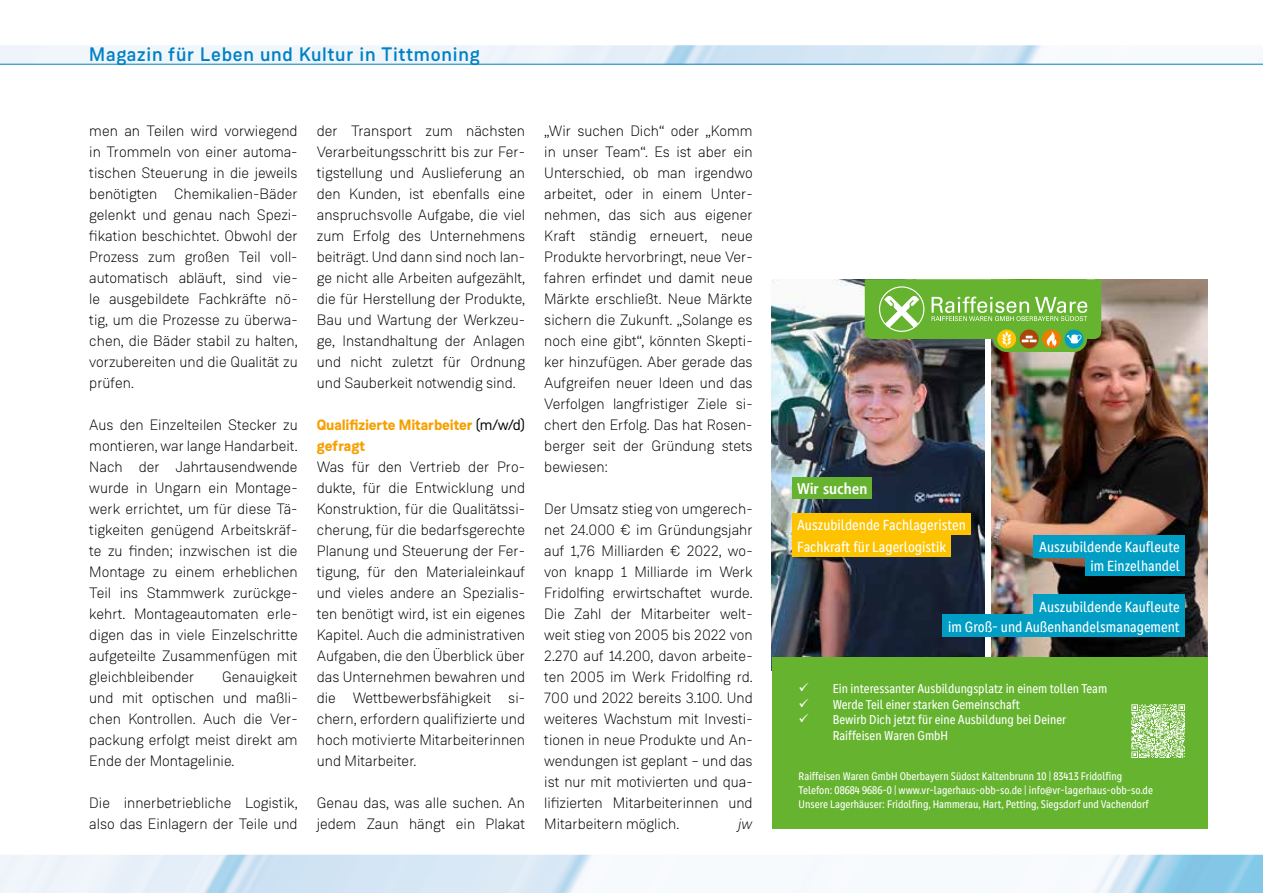
<style>
.page{position:relative;width:1263px;height:893px;background:#fff}
.page>*{position:absolute;margin:0;border:0;box-sizing:border-box;transform-origin:0 0}
.t1{font:500 19.5px "Weissenhof Grotesk";letter-spacing:.04em;color:#0081c6}
.t2{font:700 condensed 15.3px "Frutiger LT";color:#fff}
.t3{font:condensed 15.15px/18.6px "Genos GFG";color:#fff;text-align:right}
.t4{font:300 15px/21px "Weissenhof Grotesk";color:#000;text-align:justify}
.t5{font:700 15px/21px "Weissenhof Grotesk";letter-spacing:-.01em;color:#f6a000}
.t6{font:italic 300 15px "Weissenhof Grotesk";color:#000}
.t7{font:condensed 13.2px/15.9px "Genos GFG";color:#fff}
.t8{font:condensed 11.4px/13.6px "Genos GFG";color:#fff}
.s1{font-weight:400;color:#000}
</style>
<div class="page">
<img style="left:0;top:45px;width:1263px;height:19px">
<hr style="left:0;top:64px;width:1263px;height:1px;background:#0081c6">
<img style="left:0;top:855px;width:1263px;height:38px">
<img style="left:991px;top:279px;width:217px;height:378px">
<img style="left:772px;top:279px;width:212px;height:378px">
<div style="left:772px;top:657px;width:436px;height:172px;background:#65b32e"></div>
<div style="left:792px;top:478px;width:80px;height:21px;background:#65b32e"></div>
<svg style="left:865px;top:279px;width:236px;height:73px;background:#77ad49"></svg>
<div style="left:1034px;top:535px;width:151px;height:22px;background:#009dc5"></div>
<div style="left:1085px;top:554px;width:100px;height:22px;background:#009dc5"></div>
<svg style="left:1131px;top:704px;width:54px;height:54px;background:#b2d997"></svg>
<div style="left:943px;top:614px;width:242px;height:23px;background:#009dc5"></div>
<div style="left:1034px;top:594px;width:151px;height:23px;background:#009dc5"></div>
<div style="left:792px;top:513px;width:179px;height:22px;background:#fdc300"></div>
<div style="left:792px;top:535px;width:159px;height:21px;background:#fdc300"></div>
<h1 class="t1" style="left:89px;top:43px;width:392px">Magazin für Leben und Kultur in Tittmoning</h1>
<p class="t4" style="left:89px;top:120px;width:210px">men an Teilen wird vorwiegend in Trommeln von einer automa&shy;tischen Steuerung in die jeweils benötigten Chemikalien-Bäder gelenkt und genau nach Spezi&shy;fikation beschichtet. Obwohl der Prozess zum großen Teil voll&shy;automatisch abläuft, sind vie&shy;le ausgebildete Fachkräfte nö&shy;tig, um die Prozesse zu überwa&shy;chen, die Bäder stabil zu halten, vorzubereiten und die Qualität zu prüfen.</p>
<p class="t4" style="left:89px;top:414px;width:210px">Aus den Einzelteilen Stecker zu montieren, war lange Handarbeit.<br>Nach der Jahrtausendwende wurde in Ungarn ein Montage&shy;werk errichtet, um für diese Tä&shy;tigkeiten genügend Arbeitskräf&shy;te zu finden; inzwischen ist die Montage zu einem erheblichen Teil ins Stammwerk zurückge&shy;kehrt. Montageautomaten erle&shy;digen das in viele Einzelschritte aufgeteilte Zusammenfügen mit gleichbleibender</p>
<p class="t4" style="left:89px;top:666px;width:210px;text-align:left;text-indent:133px">Genauigkeit und mit optischen und maßli&shy;chen Kontrollen. Auch die Ver&shy;packung erfolgt meist direkt am<br>Ende der Montagelinie.</p>
<p class="t4" style="left:89px;top:792px;width:210px">Die innerbetriebliche Logistik, also das Einlagern der Teile und</p>
<p class="t4" style="left:317px;top:120px;width:210px">der Transport zum nächsten Verarbeitungsschritt bis zur Fer&shy;tigstellung und Auslieferung an den Kunden, ist ebenfalls eine anspruchsvolle Aufgabe, die viel zum Erfolg des Unternehmens beiträgt. Und dann sind noch lan&shy;ge nicht alle Arbeiten aufgezählt, die für Herstellung der Produkte, Bau und Wartung der Werkzeu&shy;ge, Instandhaltung der Anlagen und nicht zuletzt für Ordnung und Sauberkeit notwendig sind.</p>
<p class="t5" style="left:317px;top:415px;width:210px">Qualifizierte -Mitarbeiter <span class="s1">(m/w/d) </span>gefragt</p>
<p class="t4" style="left:317px;top:456px;width:210px">Was für den Vertrieb der Pro&shy;dukte, für die Entwicklung und Konstruktion, für die Qualitätssi&shy;cherung, für die bedarfsgerechte Planung und Steuerung der Fer&shy;tigung, für den Materialeinkauf und vieles andere an Spezialis&shy;ten benötigt wird, ist ein eigenes Kapitel. Auch die administrativen Aufgaben, die den Überblick über das Unternehmen bewahren und die Wettbewerbsfähigkeit si&shy;chern, erfordern qualifizierte und hoch motivierte Mitarbeiterinnen und Mitarbeiter.</p>
<p class="t4" style="left:317px;top:792px;width:210px">Genau das, was alle suchen. An jedem Zaun hängt ein Plakat</p>
<p class="t4" style="left:544px;top:120px;width:210px">„Wir suchen Dich“ oder „Komm in unser Team“. Es ist aber ein Unterschied, ob man irgendwo arbeitet, oder in einem Unter&shy;nehmen, das sich aus eigener Kraft ständig erneuert, neue Produkte hervorbringt, neue Ver&shy;fahren erfindet und damit neue Märkte erschließt. Neue Märkte sichern die Zukunft. „Solange es noch eine gibt“, könnten Skepti&shy;ker hinzufügen. Aber gerade das Aufgreifen neuer Ideen und das Verfolgen langfristiger Ziele si&shy;chert den Erfolg. Das hat Rosen&shy;berger seit der Gründung stets bewiesen:</p>
<p class="t4" style="left:544px;top:498px;width:210px">Der Umsatz stieg von umgerech&shy;net 24.000 € im Gründungsjahr auf 1,76 Milliarden € 2022, wo&shy;von knapp 1 Milliarde im Werk Fridolfing erwirtschaftet wurde.<br>Die Zahl der Mitarbeiter welt&shy;weit stieg von 2005 bis 2022 von 2.270 auf 14.200, davon arbeite&shy;ten 2005 im Werk Fridolfing rd.<br>700 und 2022 bereits 3.100. Und weiteres Wachstum mit Investi&shy;tionen in neue Produkte und An&shy;wendungen ist geplant – und das ist nur mit motivierten und qua&shy;lifizierten Mitarbeiterinnen und Mitarbeitern möglich.</p>
<p class="t6" style="left:738px;top:815px;width:16px">jw</p>
<p class="t2" style="left:797px;top:480px;width:72px">Wir suchen</p>
<p class="t3" style="left:797px;top:514px;width:170px;line-height:21.5px;text-align:left">Auszubildende Fachlageristen<br>Fachkraft für Lagerlogistik</p>
<p class="t3" style="left:1039px;top:538px;width:142px">Auszubildende Kaufleute im Einzelhandel</p>
<p class="t3" style="left:1039px;top:597px;width:142px">Auszubildende Kaufleute</p>
<p class="t3" style="left:948px;top:617px;width:233px">im Groß- und Außenhandelsmanagement</p>
<p class="t7" style="left:833px;top:680px;width:276px">Ein interessanter Ausbildungsplatz in einem tollen Team Werde Teil einer starken Gemeinschaft<br>Bewirb Dich jetzt für eine Ausbildung bei Deiner Raiffeisen Waren GmbH</p>
<p class="t8" style="left:799px;top:770px;width:356px">Raiffeisen Waren GmbH Oberbayern Südost Kaltenbrunn 10 | 83413 Fridolfing<br>Telefon: 08684 9686-0 | www.vr-lagerhaus-obb-so.de | info@vr-lagerhaus-obb-so.de<br>Unsere Lagerhäuser: Fridolfing, Hammerau, Hart, Petting, Siegsdorf und Vachendorf</p>
</div>
